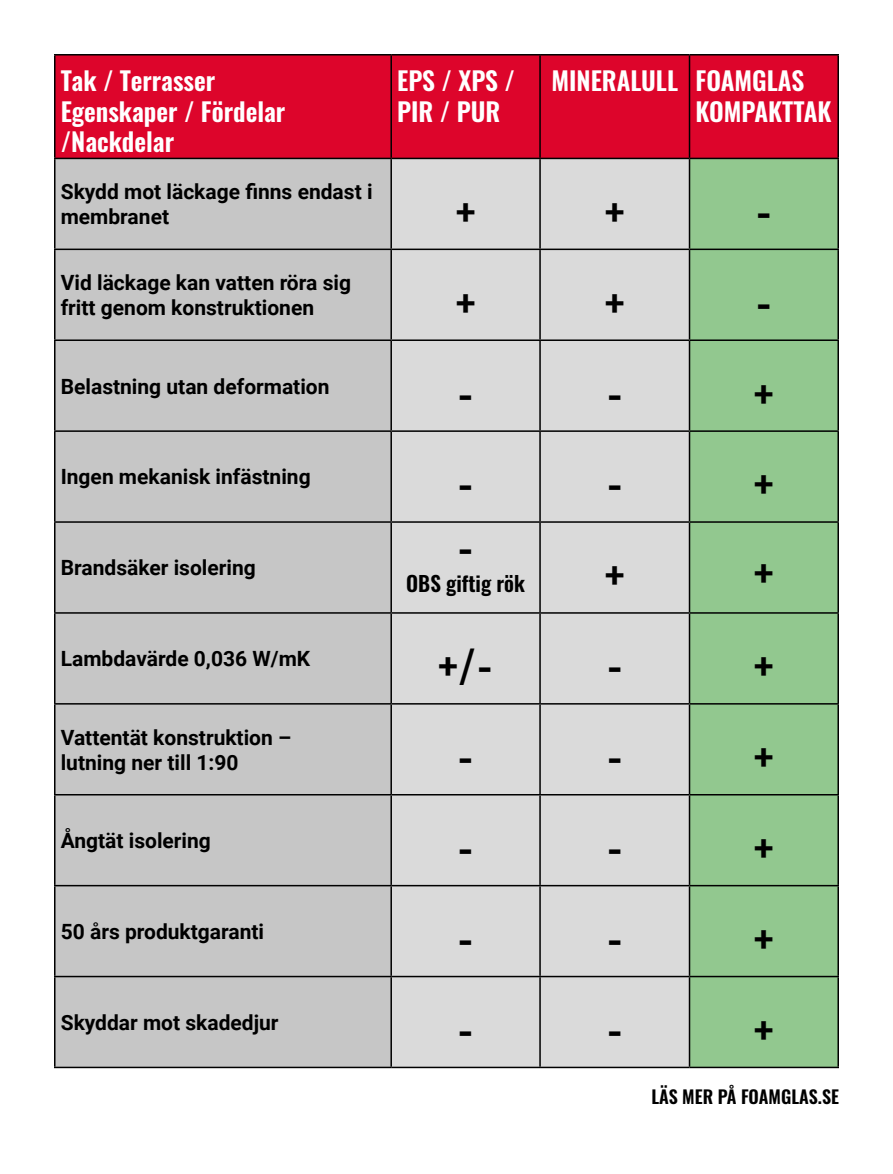
<style>
.page{position:relative;width:893px;height:1174px;background:#fff}
.page>*{position:absolute;margin:0;border:0;box-sizing:border-box;transform-origin:0 0}
.t1{font:600 45px "Oswald";color:#000}
.t2{font:600 25.5px/30.6px "Oswald";color:#fff}
.t3{font:700 21px/25.2px "Roboto";color:#000}
.t4{font:600 21px "Oswald";color:#000}
.t5{font:600 18px "Oswald";color:#000}
</style>
<div class="page">
<div style="left:56px;top:55px;width:781px;height:103px;background:#dd052b"></div>
<div style="left:56px;top:159px;width:334px;height:907px;background:#c6c6c6"></div>
<div style="left:392px;top:159px;width:297px;height:907px;background:#dadada"></div>
<div style="left:690px;top:159px;width:147px;height:907px;background:#92c88f"></div>
<hr style="left:54px;top:159px;width:2px;height:89px;background:#000">
<hr style="left:390px;top:159px;width:2px;height:89px;background:#000">
<hr style="left:539px;top:159px;width:2px;height:89px;background:#000">
<hr style="left:689px;top:159px;width:1px;height:89px;background:#000">
<hr style="left:837px;top:159px;width:2px;height:89px;background:#000">
<hr style="left:54px;top:248px;width:337px;height:2px;background:#000">
<hr style="left:54px;top:250px;width:2px;height:89px;background:#000">
<hr style="left:391px;top:248px;width:149px;height:2px;background:#000">
<hr style="left:390px;top:250px;width:2px;height:89px;background:#000">
<hr style="left:540px;top:248px;width:149px;height:2px;background:#000">
<hr style="left:539px;top:250px;width:2px;height:89px;background:#000">
<hr style="left:689px;top:248px;width:150px;height:2px;background:#000">
<hr style="left:689px;top:250px;width:1px;height:89px;background:#000">
<hr style="left:837px;top:250px;width:2px;height:89px;background:#000">
<hr style="left:54px;top:339px;width:337px;height:2px;background:#000">
<hr style="left:54px;top:341px;width:2px;height:89px;background:#000">
<hr style="left:391px;top:339px;width:149px;height:2px;background:#000">
<hr style="left:390px;top:341px;width:2px;height:89px;background:#000">
<hr style="left:540px;top:339px;width:149px;height:2px;background:#000">
<hr style="left:539px;top:341px;width:2px;height:89px;background:#000">
<hr style="left:689px;top:339px;width:150px;height:2px;background:#000">
<hr style="left:689px;top:341px;width:1px;height:89px;background:#000">
<hr style="left:837px;top:341px;width:2px;height:89px;background:#000">
<hr style="left:54px;top:430px;width:337px;height:2px;background:#000">
<hr style="left:54px;top:432px;width:2px;height:89px;background:#000">
<hr style="left:391px;top:430px;width:149px;height:2px;background:#000">
<hr style="left:390px;top:432px;width:2px;height:89px;background:#000">
<hr style="left:540px;top:430px;width:149px;height:2px;background:#000">
<hr style="left:539px;top:432px;width:2px;height:89px;background:#000">
<hr style="left:689px;top:430px;width:150px;height:2px;background:#000">
<hr style="left:689px;top:432px;width:1px;height:89px;background:#000">
<hr style="left:837px;top:432px;width:2px;height:89px;background:#000">
<hr style="left:54px;top:521px;width:337px;height:2px;background:#000">
<hr style="left:54px;top:523px;width:2px;height:89px;background:#000">
<hr style="left:391px;top:521px;width:149px;height:2px;background:#000">
<hr style="left:390px;top:523px;width:2px;height:89px;background:#000">
<hr style="left:540px;top:521px;width:149px;height:2px;background:#000">
<hr style="left:539px;top:523px;width:2px;height:89px;background:#000">
<hr style="left:689px;top:521px;width:150px;height:2px;background:#000">
<hr style="left:689px;top:523px;width:1px;height:89px;background:#000">
<hr style="left:837px;top:523px;width:2px;height:89px;background:#000">
<hr style="left:54px;top:612px;width:337px;height:1px;background:#000">
<hr style="left:54px;top:613px;width:2px;height:90px;background:#000">
<hr style="left:391px;top:612px;width:149px;height:1px;background:#000">
<hr style="left:390px;top:613px;width:2px;height:90px;background:#000">
<hr style="left:540px;top:612px;width:149px;height:1px;background:#000">
<hr style="left:539px;top:613px;width:2px;height:90px;background:#000">
<hr style="left:689px;top:612px;width:150px;height:1px;background:#000">
<hr style="left:689px;top:613px;width:1px;height:90px;background:#000">
<hr style="left:837px;top:613px;width:2px;height:90px;background:#000">
<hr style="left:54px;top:703px;width:337px;height:1px;background:#000">
<hr style="left:54px;top:704px;width:2px;height:90px;background:#000">
<hr style="left:391px;top:703px;width:149px;height:1px;background:#000">
<hr style="left:390px;top:704px;width:2px;height:90px;background:#000">
<hr style="left:540px;top:703px;width:149px;height:1px;background:#000">
<hr style="left:539px;top:704px;width:2px;height:90px;background:#000">
<hr style="left:689px;top:703px;width:150px;height:1px;background:#000">
<hr style="left:689px;top:704px;width:1px;height:90px;background:#000">
<hr style="left:837px;top:704px;width:2px;height:90px;background:#000">
<hr style="left:54px;top:794px;width:337px;height:1px;background:#000">
<hr style="left:54px;top:795px;width:2px;height:90px;background:#000">
<hr style="left:391px;top:794px;width:149px;height:1px;background:#000">
<hr style="left:390px;top:795px;width:2px;height:90px;background:#000">
<hr style="left:540px;top:794px;width:149px;height:1px;background:#000">
<hr style="left:539px;top:795px;width:2px;height:90px;background:#000">
<hr style="left:689px;top:794px;width:150px;height:1px;background:#000">
<hr style="left:689px;top:795px;width:1px;height:90px;background:#000">
<hr style="left:837px;top:795px;width:2px;height:90px;background:#000">
<hr style="left:54px;top:885px;width:337px;height:1px;background:#000">
<hr style="left:54px;top:886px;width:2px;height:89px;background:#000">
<hr style="left:391px;top:885px;width:149px;height:1px;background:#000">
<hr style="left:390px;top:886px;width:2px;height:89px;background:#000">
<hr style="left:540px;top:885px;width:149px;height:1px;background:#000">
<hr style="left:539px;top:886px;width:2px;height:89px;background:#000">
<hr style="left:689px;top:885px;width:150px;height:1px;background:#000">
<hr style="left:689px;top:886px;width:1px;height:89px;background:#000">
<hr style="left:837px;top:886px;width:2px;height:89px;background:#000">
<hr style="left:54px;top:975px;width:337px;height:2px;background:#000">
<hr style="left:54px;top:977px;width:2px;height:89px;background:#000">
<hr style="left:391px;top:975px;width:149px;height:2px;background:#000">
<hr style="left:390px;top:977px;width:2px;height:89px;background:#000">
<hr style="left:540px;top:975px;width:149px;height:2px;background:#000">
<hr style="left:539px;top:977px;width:2px;height:89px;background:#000">
<hr style="left:689px;top:975px;width:150px;height:2px;background:#000">
<hr style="left:689px;top:977px;width:1px;height:89px;background:#000">
<hr style="left:837px;top:977px;width:2px;height:89px;background:#000">
<hr style="left:54px;top:1066px;width:337px;height:2px;background:#000">
<hr style="left:391px;top:1066px;width:149px;height:2px;background:#000">
<hr style="left:540px;top:1066px;width:149px;height:2px;background:#000">
<hr style="left:689px;top:1066px;width:150px;height:2px;background:#000">
<hr style="left:54px;top:54px;width:337px;height:1px;background:#000">
<hr style="left:54px;top:55px;width:2px;height:103px;background:#000">
<hr style="left:391px;top:54px;width:149px;height:1px;background:#000">
<hr style="left:390px;top:55px;width:2px;height:103px;background:#000">
<hr style="left:540px;top:54px;width:149px;height:1px;background:#000">
<hr style="left:539px;top:55px;width:2px;height:103px;background:#000">
<hr style="left:689px;top:54px;width:150px;height:1px;background:#000">
<hr style="left:689px;top:55px;width:1px;height:103px;background:#000">
<hr style="left:837px;top:55px;width:2px;height:103px;background:#000">
<hr style="left:54px;top:158px;width:337px;height:1px;background:#000">
<hr style="left:391px;top:158px;width:149px;height:1px;background:#000">
<hr style="left:540px;top:158px;width:149px;height:1px;background:#000">
<hr style="left:689px;top:158px;width:150px;height:1px;background:#000">
<p class="t2" style="left:61px;top:67px;width:226px">Tak / Terrasser<br>Egenskaper / Fördelar /Nackdelar</p>
<p class="t2" style="left:397px;top:67px;width:119px">EPS / XPS /<br>PIR / PUR</p>
<p class="t2" style="left:695px;top:67px;width:138px;text-indent:-144px">MINERALULL FOAMGLAS<br>KOMPAKTTAK</p>
<p class="t3" style="left:61px;top:178px;width:313px">Skydd mot läckage finns endast i membranet</p>
<h1 class="t1" style="left:456px;top:189px;width:21px">+</h1>
<h1 class="t1" style="left:605px;top:189px;width:21px">+</h1>
<h1 class="t1" style="left:755px;top:189px;width:18px">-</h1>
<p class="t3" style="left:61px;top:269px;width:292px">Vid läckage kan vatten röra sig fritt genom konstruktionen</p>
<p class="t3" style="left:61px;top:373px;width:270px">Belastning utan deformation</p>
<p class="t3" style="left:61px;top:463px;width:251px">Ingen mekanisk infästning</p>
<p class="t3" style="left:61px;top:554px;width:197px">Brandsäker isolering</p>
<h1 class="t1" style="left:456px;top:280px;width:21px">+</h1>
<h1 class="t1" style="left:605px;top:280px;width:21px">+</h1>
<h1 class="t1" style="left:755px;top:280px;width:18px">-</h1>
<h1 class="t1" style="left:457px;top:371px;width:18px">-</h1>
<h1 class="t1" style="left:606px;top:371px;width:18px">-</h1>
<h1 class="t1" style="left:754px;top:371px;width:21px">+</h1>
<h1 class="t1" style="left:457px;top:461px;width:18px">-</h1>
<h1 class="t1" style="left:606px;top:461px;width:18px">-</h1>
<h1 class="t1" style="left:754px;top:461px;width:21px">+</h1>
<h1 class="t1" style="left:457px;top:525px;width:18px">-</h1>
<p class="t4" style="left:406px;top:572px;width:120px">OBS giftig rök</p>
<h1 class="t1" style="left:605px;top:552px;width:21px">+</h1>
<h1 class="t1" style="left:754px;top:550px;width:21px">+</h1>
<p class="t3" style="left:61px;top:645px;width:251px">Lambdavärde 0,036 W/mK</p>
<h1 class="t1" style="left:438px;top:643px;width:57px">+/-</h1>
<h1 class="t1" style="left:606px;top:643px;width:18px">-</h1>
<h1 class="t1" style="left:754px;top:643px;width:21px">+</h1>
<p class="t3" style="left:61px;top:723px;width:232px">Vattentät konstruktion – lutning ner till 1:90</p>
<p class="t3" style="left:61px;top:827px;width:152px">Ångtät isolering</p>
<p class="t3" style="left:61px;top:918px;width:205px">50 års produktgaranti</p>
<p class="t3" style="left:61px;top:1009px;width:219px">Skyddar mot skadedjur</p>
<h1 class="t1" style="left:457px;top:734px;width:18px">-</h1>
<h1 class="t1" style="left:606px;top:734px;width:18px">-</h1>
<h1 class="t1" style="left:754px;top:734px;width:21px">+</h1>
<h1 class="t1" style="left:457px;top:825px;width:18px">-</h1>
<h1 class="t1" style="left:606px;top:825px;width:18px">-</h1>
<h1 class="t1" style="left:754px;top:825px;width:21px">+</h1>
<h1 class="t1" style="left:457px;top:916px;width:18px">-</h1>
<h1 class="t1" style="left:606px;top:916px;width:18px">-</h1>
<h1 class="t1" style="left:754px;top:916px;width:21px">+</h1>
<h1 class="t1" style="left:457px;top:1007px;width:18px">-</h1>
<h1 class="t1" style="left:606px;top:1007px;width:18px">-</h1>
<h1 class="t1" style="left:754px;top:1007px;width:21px">+</h1>
<p class="t5" style="left:651px;top:1087px;width:189px">LÄS MER PÅ FOAMGLAS.SE</p>
</div>
